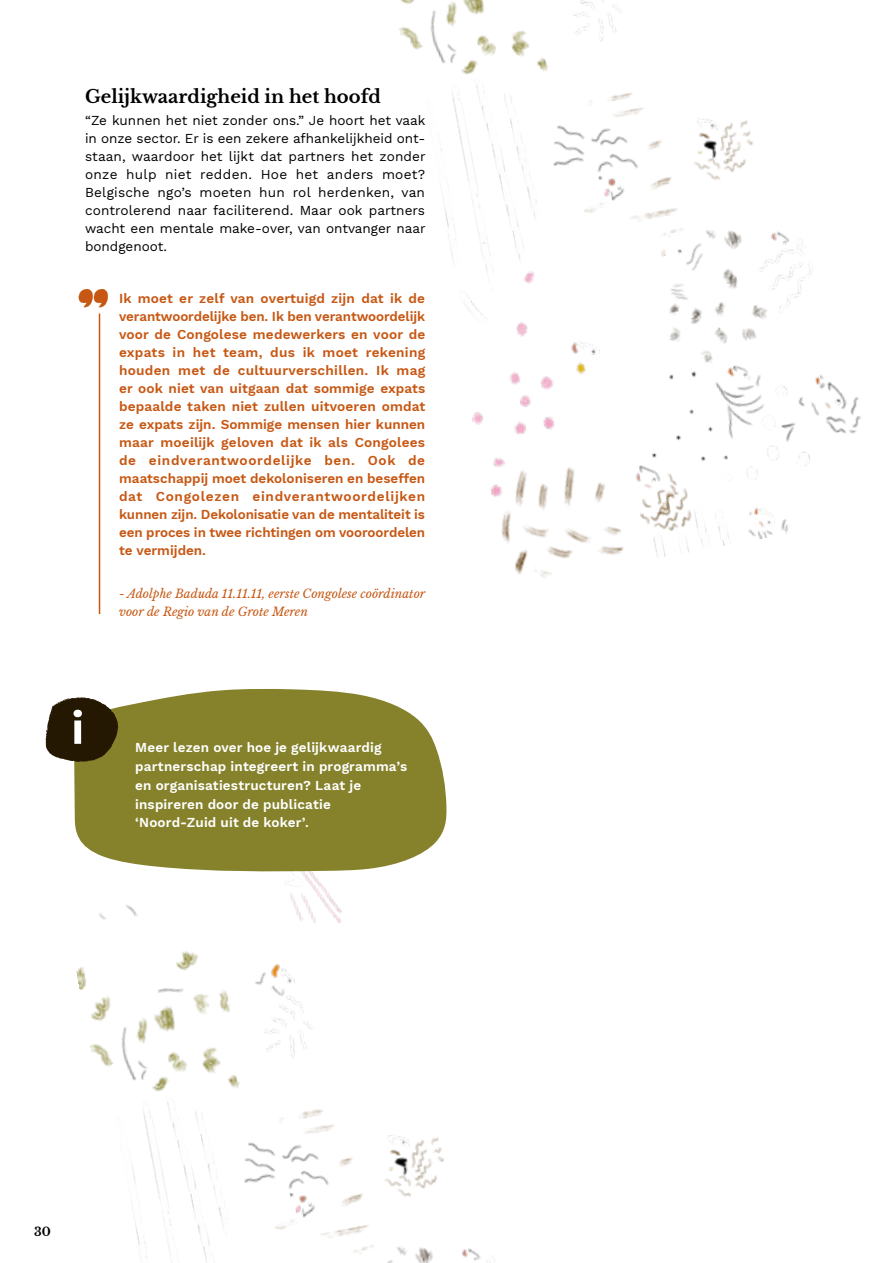
<style>
.page{position:relative;width:893px;height:1263px;background:#fff}
.page>*{position:absolute;margin:0;border:0;box-sizing:border-box;transform-origin:0 0}
.t1{font:700 18px "Libre Baskerville";color:#000}
.t2{font:13.5px/18px "Work Sans";letter-spacing:-.005em;color:#c75814;text-align:justify}
.t3{font:13.5px/18px "Work Sans";color:#000;text-align:justify}
.t4{font:13.5px/18.8px "Work Sans";letter-spacing:.01em;color:#fff}
.t5{font:italic 12px/18px "Libre Baskerville";color:#c75814}
.t6{font:700 12px "Libre Baskerville";color:#000}
</style>
<div class="page">
<img style="left:399px;top:0;width:462px;height:577px">
<img style="left:76px;top:872px;width:419px;height:391px">
<svg style="left:74px;top:689px;width:373px;height:183px;background:#928f42"></svg>
<svg style="left:46px;top:696px;width:72px;height:66px"></svg>
<svg style="left:79px;top:288px;width:29px;height:20px"></svg>
<hr style="left:99px;top:313px;width:1px;height:301px;background:#c75814">
<h1 class="t1" style="left:85px;top:85px;width:297px">Gelijkwaardigheid in het hoofd</h1>
<p class="t3" style="left:85px;top:111px;width:342px">“Ze kunnen het niet zonder ons.” Je hoort het vaak in onze sector. Er is een zekere afhankelijkheid ont&shy;staan, waardoor het lijkt dat partners het zonder onze hulp niet redden. Hoe het anders moet?<br>Belgische ngo’s moeten hun rol herdenken, van controlerend naar faciliterend. Maar ook partners wacht een mentale make-over, van ontvanger naar bondgenoot.</p>
<p class="t2" style="left:119px;top:289px;width:308px">Ik moet er zelf van overtuigd zijn dat ik de verantwoordelijke ben. Ik ben verantwoordelijk voor de Congolese medewerkers en voor de expats in het team, dus ik moet rekening houden met de cultuurverschillen. Ik mag er ook niet van uitgaan dat sommige expats bepaalde taken niet zullen uitvoeren omdat ze expats zijn. Sommige mensen hier kunnen maar moeilijk geloven dat ik als Congolees de eindverantwoordelijke ben. Ook de maatschappij moet dekoloniseren en beseffen dat Congolezen eindverantwoordelijken kunnen zijn. Dekolonisatie van de mentaliteit is een proces in twee richtingen om vooroordelen te vermijden.</p>
<p class="t5" style="left:119px;top:585px;width:308px">- Adolphe Baduda 11.11.11, eerste Congolese coördinator voor de Regio van de Grote Meren</p>
<p class="t4" style="left:135px;top:738px;width:274px">Meer lezen over hoe je gelijkwaardig partnerschap integreert in programma’s en organisatiestructuren? Laat je inspireren door de publicatie ‘Noord-Zuid uit de koker’.</p>
<p class="t6" style="left:34px;top:1225px;width:18px">30</p>
</div>
